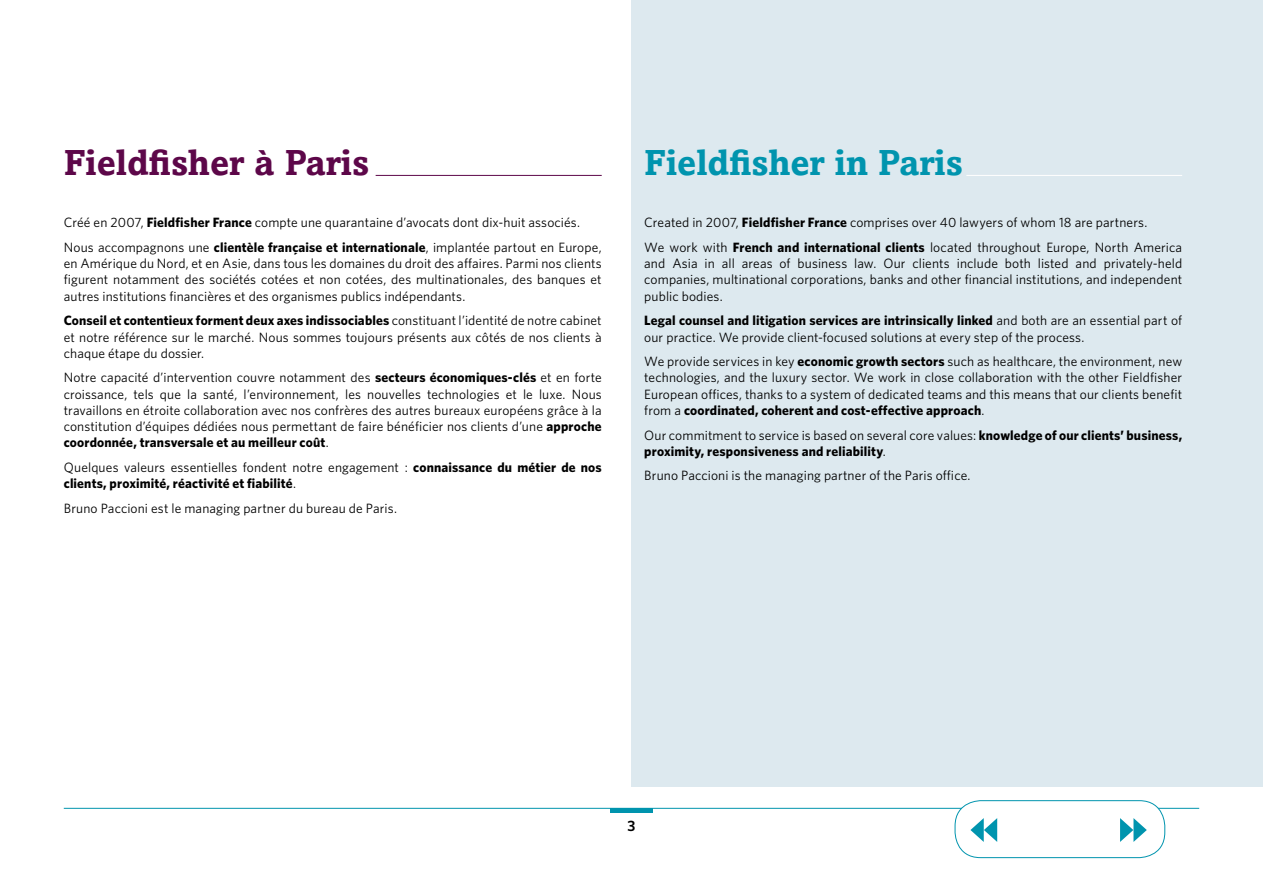
<style>
.page{position:relative;width:1263px;height:893px;background:#fff}
.page>*{position:absolute;margin:0;border:0;box-sizing:border-box;transform-origin:0 0}
.t1{font:700 36px "Amasis MT Pro";color:#0094ae}
.t2{font:700 36px "Amasis MT Pro";color:#5d0749}
.t3{font:600 15px "Whitney";color:#000}
.t4{font:13.5px/16.2px "Whitney";letter-spacing:.01em;color:#000;text-align:justify}
.t5{font:700 13.5px/16.2px "Whitney";letter-spacing:.01em;color:#000}
.s1{font-weight:700}
.s2{font-weight:400}
</style>
<div class="page">
<hr style="left:64px;top:808px;width:1135px;height:1px;background:#0094ae">
<hr style="left:610px;top:808px;width:43px;height:4px;background:#0094ae">
<div style="left:955px;top:801px;width:210px;height:57px;background:#fff;border-radius:26px"></div>
<div style="left:955px;top:800px;width:210px;height:58px;border:1px solid #0094ae;border-radius:26px"></div>
<svg style="left:970px;top:818px;width:27px;height:24px"></svg>
<svg style="left:1120px;top:818px;width:27px;height:24px"></svg>
<div style="left:631px;top:0;width:632px;height:787px;background:#dde9ef"></div>
<hr style="left:966px;top:175px;width:216px;height:1px;background:#fff">
<hr style="left:376px;top:175px;width:226px;height:1px;background:#5d0749">
<h1 class="t2" style="left:64px;top:141px;width:307px">Fieldfisher à Paris</h1>
<h1 class="t1" style="left:644px;top:141px;width:320px">Fieldfisher in Paris</h1>
<p class="t4" style="left:64px;top:210px;width:539px;line-height:24.8px">Créé en 2007, <span class="s1">Fieldfisher France</span> compte une quarantaine d’avocats dont dix-huit associés.<br>Nous accompagnons une <span class="s1">clientèle française et internationale</span>, implantée partout en Europe,</p>
<p class="t4" style="left:64px;top:255px;width:539px">en Amérique du Nord, et en Asie, dans tous les domaines du droit des affaires. Parmi nos clients figurent notamment des sociétés cotées et non cotées, des multinationales, des banques et autres institutions financières et des organismes publics indépendants.</p>
<p class="t4" style="left:64px;top:312px;width:539px"><span class="s1">Conseil et contentieux forment deux axes indissociables</span> constituant l’identité de notre cabinet et notre référence sur le marché. Nous sommes toujours présents aux côtés de nos clients à chaque étape du dossier.</p>
<p class="t4" style="left:64px;top:369px;width:539px">Notre capacité d’intervention couvre notamment des <span class="s1">secteurs économiques-clés</span> et en forte croissance, tels que la santé, l’environnement, les nouvelles technologies et le luxe. Nous travaillons en étroite collaboration avec nos confrères des autres bureaux européens grâce à la constitution d’équipes dédiées nous permettant de faire bénéficier nos clients d’une <span class="s1">approche coordonnée, transversale et au meilleur coût</span>.</p>
<p class="t5" style="left:64px;top:459px;width:539px"><span class="s2">Quelques valeurs essentielles fondent notre engagement :</span> connaissance du métier de nos clients, proximité, réactivité et fiabilité<span class="s2">.</span></p>
<p class="t4" style="left:64px;top:500px;width:335px">Bruno Paccioni est le managing partner du bureau de Paris.</p>
<p class="t4" style="left:644px;top:210px;width:539px;line-height:24.8px">Created in 2007, <span class="s1">Fieldfisher France</span> comprises over 40 lawyers of whom 18 are partners.<br>We work with <span class="s1">French and international clients</span> located throughout Europe, North America</p>
<p class="t4" style="left:644px;top:255px;width:539px">and Asia in all areas of business law. Our clients include both listed and privately-held companies, multinational corporations, banks and other financial institutions, and independent public bodies.</p>
<p class="t4" style="left:644px;top:312px;width:539px"><span class="s1">Legal counsel and litigation services are intrinsically linked</span> and both are an essential part of our practice. We provide client-focused solutions at every step of the process.</p>
<p class="t4" style="left:644px;top:353px;width:539px">We provide services in key <span class="s1">economic growth sectors</span> such as healthcare, the environment, new technologies, and the luxury sector. We work in close collaboration with the other Fieldfisher European offices, thanks to a system of dedicated teams and this means that our clients benefit from a <span class="s1">coordinated, coherent and cost-effective approach</span>.</p>
<p class="t5" style="left:644px;top:426px;width:539px"><span class="s2">Our commitment to service is based on several core values:</span> knowledge of our clients’ business, proximity, responsiveness and reliability<span class="s2">.</span></p>
<p class="t4" style="left:644px;top:467px;width:328px">Bruno Paccioni is the managing partner of the Paris office.</p>
<p class="t3" style="left:627px;top:816px;width:9px">3</p>
</div>
